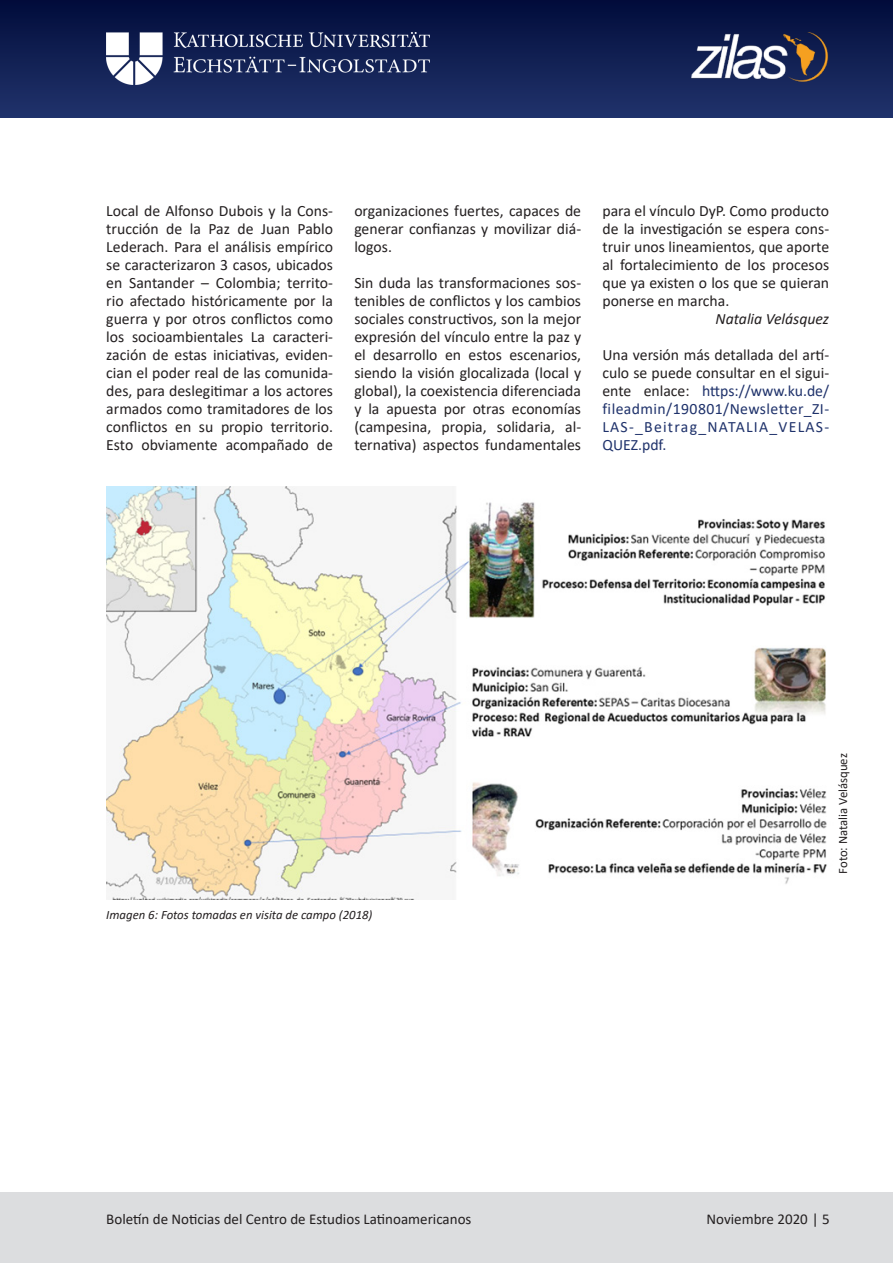
<style>
.page{position:relative;width:893px;height:1263px;background:#fff}
.page>*{position:absolute;margin:0;border:0;box-sizing:border-box;transform-origin:0 0}
.t1{font:15.75px/18px "Calibri";color:#231f20;text-align:justify}
.t2{font:15.75px/18px "Calibri";letter-spacing:.025em;color:#1f326b;text-align:justify}
.t3{font:italic 15.75px "Calibri";color:#231f20}
.t4{font:15px "Calibri";color:#231f20}
.t5{font:italic 12.75px "Calibri";color:#231f20}
.t6{font:12.75px "Calibri";color:#231f20}
.s1{color:#231f20}
</style>
<div class="page">
<div style="left:0;top:0;width:893px;height:117px;background:linear-gradient(to bottom,#020d3b,#20336b)"></div>
<div style="left:0;top:1192px;width:893px;height:71px;background:#dcdddf"></div>
<img style="left:106px;top:33px;width:323px;height:52px">
<img style="left:690px;top:33px;width:139px;height:52px">
<img style="left:106px;top:486px;width:721px;height:413px">
<p class="t1" style="left:106px;top:201px;width:228px">Local de Alfonso Dubois y la Cons&shy;trucción de la Paz de Juan Pablo Lederach. Para el análisis empírico se caracterizaron 3 casos, ubicados en Santander – Colombia; territo&shy;rio afectado históricamente por la guerra y por otros conflictos como los socioambientales La caracteri&shy;zación de estas iniciativas, eviden&shy;cian el poder real de las comunida&shy;des, para deslegitimar a los actores armados como tramitadores de los conflictos en su propio territorio.<br>Esto obviamente acompañado de</p>
<p class="t1" style="left:354px;top:201px;width:228px">organizaciones fuertes, capaces de generar confianzas y movilizar diá&shy;logos.</p>
<p class="t1" style="left:354px;top:273px;width:228px">Sin duda las transformaciones sos&shy;tenibles de conflictos y los cambios sociales constructivos, son la mejor expresión del vínculo entre la paz y el desarrollo en estos escenarios, siendo la visión glocalizada (local y global), la coexistencia diferenciada y la apuesta por otras economías (campesina, propia, solidaria, al&shy;ternativa) aspectos fundamentales</p>
<p class="t1" style="left:602px;top:201px;width:228px">para el vínculo DyP. Como producto de la investigación se espera cons&shy;truir unos lineamientos, que aporte al fortalecimiento de los procesos que ya existen o los que se quieran ponerse en marcha.</p>
<p class="t3" style="left:716px;top:308px;width:115px">Natalia Velásquez</p>
<p class="t2" style="left:602px;top:345px;width:228px"><span class="s1">Una versión más detallada del artí&shy;culo se puede consultar en el sigui&shy;ente enlace:</span> https://www.ku.de/ fileadmin/190801/Newsletter_ZI-LAS-_Beitrag_NATALIA_VELAS-QUEZ.pdf.</p>
<p class="t5" style="left:106px;top:905px;width:268px">Imagen 6: Fotos tomadas en visita de campo (2018)</p>
<p class="t4" style="left:106px;top:1209px;width:367px">Boletín de Noticias del Centro de Estudios Latinoamericanos</p>
<p class="t6" style="left:834px;top:874px;width:122px;rotate:-90deg">Foto: Natalia Velásquez</p>
<p class="t4" style="left:706px;top:1208px;width:125px">Noviembre 2020 | 5</p>
</div>
